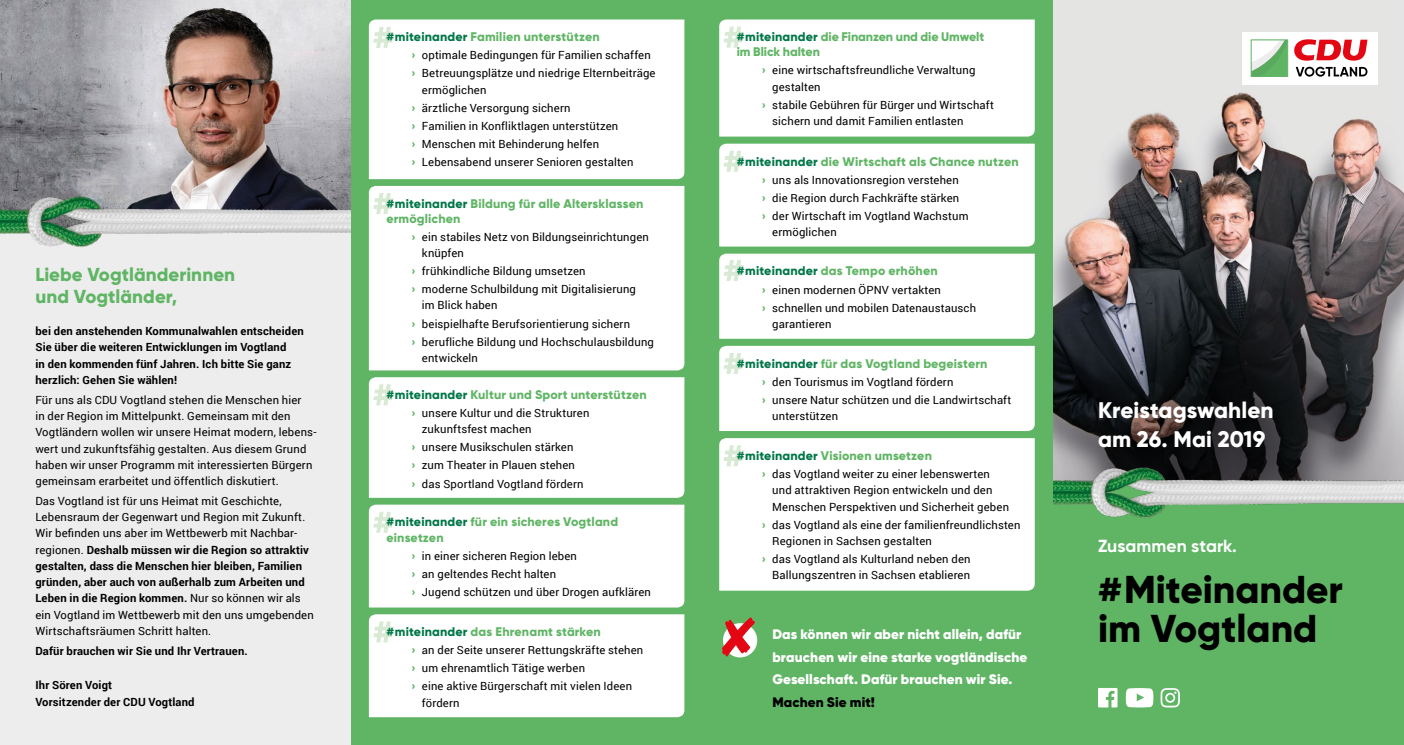
<style>
.page{position:relative;width:1404px;height:745px;background:#fff}
.page>*{position:absolute;margin:0;border:0;box-sizing:border-box;transform-origin:0 0}
.t1{font:800 38.75px/38.8px "Gilroy";color:#000}
.t2{font:800 22.5px/28.8px "Gilroy";color:#fff}
.t3{font:800 18.75px/22.5px "Gilroy";letter-spacing:.005em;color:#60b565}
.t4{font:700 17.5px "Gilroy";letter-spacing:.005em;color:#fff}
.t5{font:900 13.75px/22.5px "Gilroy";letter-spacing:.01em;color:#fff}
.t6{font:900 13.75px "Gilroy";letter-spacing:.01em;color:#000}
.t7{font:800 12.5px/15px "Gilroy";letter-spacing:.01em;color:#60b565}
.t8{font:800 12.5px/15px "Gilroy";letter-spacing:-.01em;color:#60b565}
.t9{font:11.25px/16.2px "Roboto";letter-spacing:.015em;color:#000}
.t10{font:700 11.25px/16.2px "Roboto";letter-spacing:.015em;color:#000}
.s1{font-weight:700}
.s2{color:#007748}
.s3{font-family:"Gilroy";font-weight:900;color:#60b565}
</style>
<div class="page">
<div style="left:0;top:0;width:351px;height:744px;background:#ededed"></div>
<img style="left:0;top:0;width:351px;height:193px">
<img style="left:1052px;top:0;width:351px;height:482px">
<div style="left:1052px;top:482px;width:351px;height:262px;background:#60b565"></div>
<div style="left:1242px;top:32px;width:135px;height:52px;background:#fff"></div>
<svg style="left:1250px;top:40px;width:37px;height:37px"></svg>
<svg style="left:1294px;top:39px;width:73px;height:22px"></svg>
<svg style="left:1295px;top:67px;width:72px;height:10px"></svg>
<svg style="left:1098px;top:688px;width:19px;height:19px"></svg>
<svg style="left:1160px;top:688px;width:19px;height:19px"></svg>
<svg style="left:1125px;top:688px;width:28px;height:19px"></svg>
<div style="left:351px;top:0;width:701px;height:744px;background:#60b565"></div>
<div style="left:723px;top:622px;width:34px;height:35px;background:#fff;border-radius:50%"></div>
<svg style="left:722px;top:617px;width:33px;height:39px"></svg>
<div style="left:369px;top:614px;width:315px;height:102px;background:#fff"></div>
<div style="left:369px;top:186px;width:315px;height:184px;background:#fff"></div>
<svg style="left:373px;top:193px;width:20px;height:21px"></svg>
<div style="left:369px;top:377px;width:315px;height:120px;background:#fff"></div>
<div style="left:369px;top:504px;width:315px;height:103px;background:#fff"></div>
<div style="left:719px;top:19px;width:315px;height:117px;background:#fff"></div>
<div style="left:719px;top:144px;width:315px;height:102px;background:#fff"></div>
<div style="left:719px;top:253px;width:315px;height:85px;background:#fff"></div>
<div style="left:719px;top:345px;width:315px;height:86px;background:#fff"></div>
<div style="left:719px;top:438px;width:315px;height:152px;background:#fff"></div>
<svg style="left:723px;top:445px;width:20px;height:21px"></svg>
<div style="left:369px;top:19px;width:315px;height:160px;background:#fff"></div>
<svg style="left:373px;top:27px;width:20px;height:21px"></svg>
<img style="left:1053px;top:463px;width:350px;height:55px">
<img style="left:0;top:193px;width:351px;height:54px">
<h3 class="t3" style="left:35px;top:263px;width:201px">Liebe Vogtländerinnen und Vogtländer,</h3>
<p class="t10" style="left:35px;top:322px;width:270px">bei den anstehenden Kommunalwahlen entscheiden Sie über die weiteren Entwicklungen im Vogtland<br>in den kommenden fünf Jahren. Ich bitte Sie ganz herzlich: Gehen Sie wählen!</p>
<p class="t9" style="left:35px;top:391px;width:282px">Für uns als CDU Vogtland stehen die Menschen hier<br>in der Region im Mittelpunkt. Gemeinsam mit den Vogtländern wollen wir unsere Heimat modern, lebens&shy;wert und zukunftsfähig gestalten. Aus diesem Grund haben wir unser Programm mit interessierten Bürgern gemeinsam erarbeitet und öffentlich diskutiert.</p>
<p class="t9" style="left:35px;top:492px;width:280px">Das Vogtland ist für uns Heimat mit Geschichte, Lebensraum der Gegenwart und Region mit Zukunft.<br>Wir befinden uns aber im Wettbewerb mit Nachbar&shy;regionen. <span class="s1">Deshalb müssen wir die Region so attraktiv gestalten, dass die Menschen hier bleiben, Familien gründen, aber auch von außerhalb zum Arbeiten und Leben in die Region kommen.</span> Nur so können wir als ein Vogtland im Wettbewerb mit den uns umgebenden Wirtschaftsräumen Schritt halten.</p>
<p class="t10" style="left:35px;top:641px;width:214px">Dafür brauchen wir Sie und Ihr Vertrauen.</p>
<p class="t10" style="left:35px;top:675px;width:161px;line-height:17.5px">Ihr Sören Voigt<br>Vorsitzender der CDU Vogtland</p>
<p class="t7" style="left:386px;top:29px;width:215px"><span class="s2">#miteinander</span> Familien unterstützen</p>
<p class="t9" style="left:411px;top:46px;width:246px;line-height:18px"><span class="s3">›</span> optimale Bedingungen für Familien schaffen <span class="s3">›</span> Betreuungsplätze und niedrige Elternbeiträge</p>
<p class="t9" style="left:411px;top:80px;width:223px;line-height:18px;text-indent:11px">ermöglichen<br><span class="s3">›</span> ärztliche Versorgung sichern<br><span class="s3">›</span> Familien in Konfliktlagen unterstützen<br><span class="s3">›</span> Menschen mit Behinderung helfen<br><span class="s3">›</span> Lebensabend unserer Senioren gestalten</p>
<p class="t7" style="left:386px;top:196px;width:258px"><span class="s2">#miteinander</span> Bildung für alle Altersklassen ermöglichen</p>
<p class="t9" style="left:422px;top:228px;width:228px;text-indent:-11px"><span class="s3">›</span> ein stabiles Netz von Bildungseinrichtungen knüpfen</p>
<p class="t9" style="left:411px;top:261px;width:226px;line-height:18px"><span class="s3">›</span> frühkindliche Bildung umsetzen<br><span class="s3">›</span> moderne Schulbildung mit Digitalisierung</p>
<p class="t9" style="left:411px;top:296px;width:244px;line-height:18px;text-indent:11px">im Blick haben<br><span class="s3">›</span> beispielhafte Berufsorientierung sichern<br><span class="s3">›</span> berufliche Bildung und Hochschulausbildung</p>
<p class="t9" style="left:422px;top:349px;width:57px">entwickeln</p>
<p class="t7" style="left:386px;top:387px;width:262px"><span class="s2">#miteinander</span> Kultur und Sport unterstützen</p>
<p class="t9" style="left:422px;top:404px;width:169px;text-indent:-11px"><span class="s3">›</span> unsere Kultur und die Strukturen zukunftsfest machen</p>
<p class="t9" style="left:411px;top:437px;width:174px;line-height:18px"><span class="s3">›</span> unsere Musikschulen stärken<br><span class="s3">›</span> zum Theater in Plauen stehen<br><span class="s3">›</span> das Sportland Vogtland fördern</p>
<p class="t7" style="left:386px;top:514px;width:233px"><span class="s2">#miteinander</span> für ein sicheres Vogtland einsetzen</p>
<p class="t9" style="left:411px;top:545px;width:241px;line-height:18px"><span class="s3">›</span> in einer sicheren Region leben<br><span class="s3">›</span> an geltendes Recht halten<br><span class="s3">›</span> Jugend schützen und über Drogen aufklären</p>
<p class="t7" style="left:386px;top:623px;width:216px"><span class="s2">#miteinander</span> das Ehrenamt stärken</p>
<p class="t9" style="left:411px;top:640px;width:233px;line-height:18px"><span class="s3">›</span> an der Seite unserer Rettungskräfte stehen <span class="s3">›</span> um ehrenamtlich Tätige werben<br><span class="s3">›</span> eine aktive Bürgerschaft mit vielen Ideen</p>
<p class="t9" style="left:422px;top:693px;width:39px">fördern</p>
<p class="t8" style="left:736px;top:29px;width:249px"><span class="s2">#miteinander</span> die Finanzen und die Umwelt im Blick halten</p>
<p class="t9" style="left:772px;top:62px;width:204px;text-indent:-11px"><span class="s3">›</span> eine wirtschaftsfreundliche Verwaltung gestalten</p>
<p class="t9" style="left:772px;top:96px;width:223px;text-indent:-11px"><span class="s3">›</span> stabile Gebühren für Bürger und Wirtschaft sichern und damit Familien entlasten</p>
<p class="t7" style="left:736px;top:153px;width:283px"><span class="s2">#miteinander</span> die Wirtschaft als Chance nutzen</p>
<p class="t9" style="left:761px;top:170px;width:208px;line-height:18px"><span class="s3">›</span> uns als Innovationsregion verstehen<br><span class="s3">›</span> die Region durch Fachkräfte stärken<br><span class="s3">›</span> der Wirtschaft im Vogtland Wachstum</p>
<p class="t9" style="left:772px;top:223px;width:66px">ermöglichen</p>
<p class="t7" style="left:736px;top:263px;width:202px"><span class="s2">#miteinander</span> das Tempo erhöhen</p>
<p class="t9" style="left:761px;top:280px;width:216px;line-height:18px"><span class="s3">›</span> einen modernen ÖPNV vertakten<br><span class="s3">›</span> schnellen und mobilen Datenaustausch</p>
<p class="t9" style="left:772px;top:315px;width:61px">garantieren</p>
<p class="t7" style="left:736px;top:355px;width:252px"><span class="s2">#miteinander</span> für das Vogtland begeistern</p>
<p class="t9" style="left:761px;top:372px;width:251px;line-height:18px"><span class="s3">›</span> den Tourismus im Vogtland fördern<br><span class="s3">›</span> unsere Natur schützen und die Landwirtschaft</p>
<p class="t9" style="left:772px;top:407px;width:67px">unterstützen</p>
<p class="t7" style="left:736px;top:447px;width:196px"><span class="s2">#miteinander</span> Visionen umsetzen</p>
<p class="t9" style="left:772px;top:465px;width:238px;text-indent:-11px"><span class="s3">›</span> das Vogtland weiter zu einer lebenswerten und attraktiven Region entwickeln und den<br>Menschen Perspektiven und Sicherheit geben</p>
<p class="t9" style="left:772px;top:515px;width:250px;text-indent:-11px"><span class="s3">›</span> das Vogtland als eine der familienfreundlichsten<br>Regionen in Sachsen gestalten</p>
<p class="t9" style="left:761px;top:550px;width:210px;text-align:right"><span class="s3">›</span> das Vogtland als Kulturland neben den<br>Ballungszentren in Sachsen etablieren</p>
<p class="t5" style="left:772px;top:622px;width:256px">Das können wir aber nicht allein, dafür brauchen wir eine starke vogtländische<br>Gesellschaft. Dafür brauchen wir Sie.</p>
<p class="t6" style="left:772px;top:692px;width:104px">Machen Sie mit!</p>
<h2 class="t2" style="left:1097px;top:396px;width:177px">Kreistagswahlen am 26. Mai 2019</h2>
<h3 class="t4" style="left:1097px;top:535px;width:140px">Zusammen stark.</h3>
<h1 class="t1" style="left:1097px;top:569px;width:246px">#Miteinander im Vogtland</h1>
</div>
